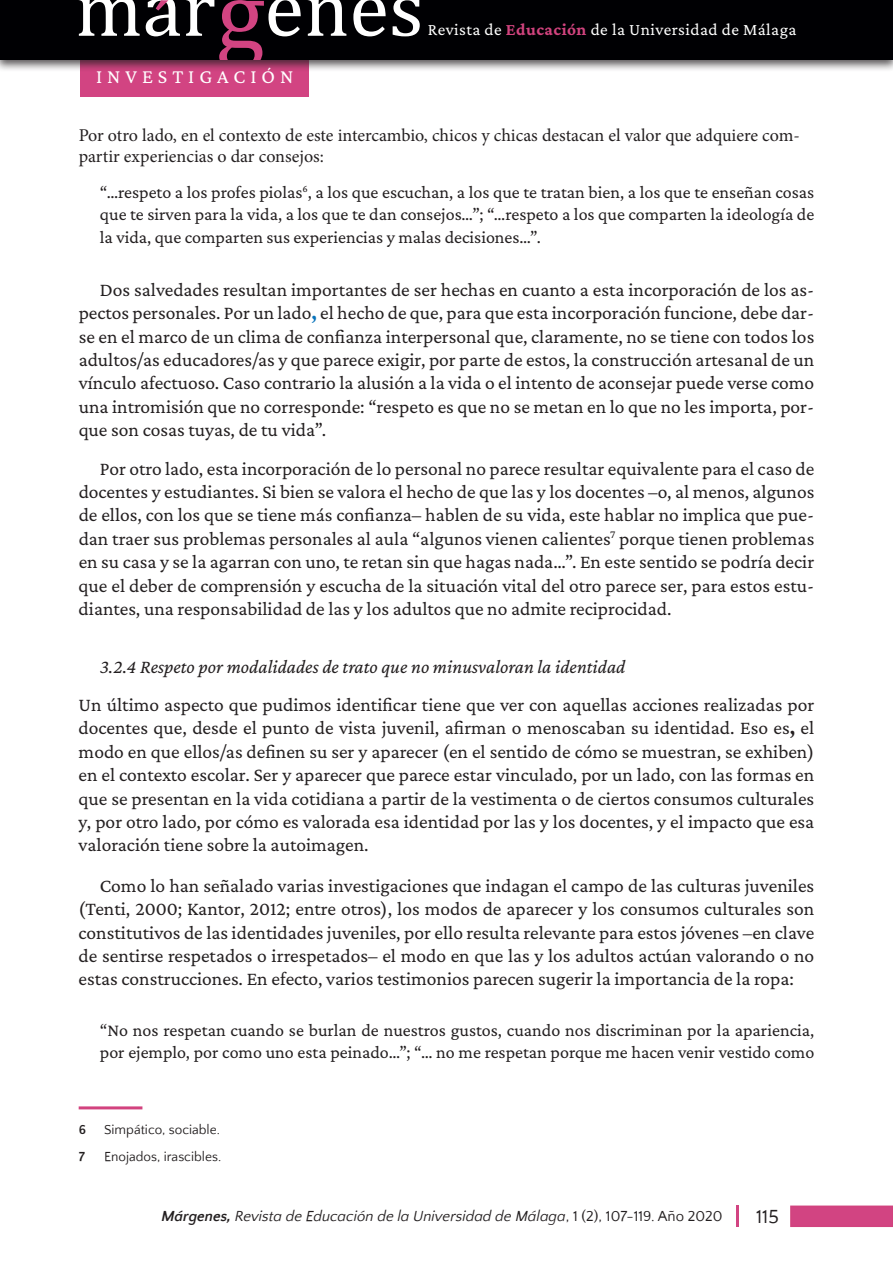
<style>
.page{position:relative;width:893px;height:1263px;background:#fff}
.page>*{position:absolute;margin:0;border:0;box-sizing:border-box;transform-origin:0 0}
.t1{font:20.25px "Crimson Pro";letter-spacing:.245em;color:#fff}
.t2{font:19.5px/23.4px "Crimson Pro";color:#231f20;text-align:justify}
.t3{font:italic 19.5px "Crimson Pro";color:#231f20}
.t4{font:19.5px "Quattrocento Sans";color:#231f20}
.t5{font:18px/22.5px "Crimson Pro";color:#231f20;text-align:justify}
.t6{font:18px/21.6px "Minion Pro";color:#231f20}
.t7{font:17.25px "Crimson Pro";letter-spacing:.025em;color:#fff}
.t8{font:italic 15px "Quattrocento Sans";color:#231f20}
.t9{font:13.5px "Quattrocento Sans";color:#231f20}
.t10{font:700 13.5px "Quattrocento Sans";color:#231f20}
.s1{font-weight:700;color:#d1437e}
.s2{font-weight:700;color:#0873bb}
.s3{font-weight:700}
.s4{font-style:normal}
</style>
<div class="page">
<hr style="left:736px;top:1205px;width:3px;height:22px;background:#d24482">
<div style="left:790px;top:1205px;width:103px;height:22px;background:#d24482;border:2px solid #d1437e"></div>
<div style="left:81px;top:55px;width:228px;height:42px;background:#d24482"></div>
<div style="left:0;top:0;width:893px;height:72px;background:#231f20;opacity:.75"></div>
<div style="left:0;top:0;width:893px;height:60px;background:#000003"></div>
<svg style="left:78px;top:0;width:62px;height:36px"></svg>
<svg style="left:307px;top:0;width:39px;height:36px"></svg>
<svg style="left:353px;top:0;width:33px;height:36px"></svg>
<svg style="left:393px;top:0;width:27px;height:36px"></svg>
<svg style="left:146px;top:0;width:155px;height:59px"></svg>
<hr style="left:79px;top:1106px;width:63px;height:3px;background:#d2437e">
<p class="t1" style="left:96px;top:63px;width:199px">INVESTIGACIÓN</p>
<p class="t7" style="left:428px;top:18px;width:370px">Revista de <span class="s1">Educación</span> de la Universidad de Málaga</p>
<p class="t6" style="left:79px;top:124px;width:723px">Por otro lado, en el contexto de este intercambio, chicos y chicas destacan el valor que adquiere com&shy;partir experiencias o dar consejos:</p>
<p class="t5" style="left:100px;top:180px;width:716px">“…respeto a los profes piolas<sup>6</sup>, a los que escuchan, a los que te tratan bien, a los que te enseñan cosas que te sirven para la vida, a los que te dan consejos…”; “…respeto a los que comparten la ideología de la vida, que comparten sus experiencias y malas decisiones…”.</p>
<p class="t2" style="left:79px;top:277px;width:737px;text-indent:21px">Dos salvedades resultan importantes de ser hechas en cuanto a esta incorporación de los as&shy;pectos personales. Por un lado<span class="s2">,</span> el hecho de que, para que esta incorporación funcione, debe dar&shy;se en el marco de un clima de confianza interpersonal que, claramente, no se tiene con todos los adultos/as educadores/as y que parece exigir, por parte de estos, la construcción artesanal de un vínculo afectuoso. Caso contrario la alusión a la vida o el intento de aconsejar puede verse como una intromisión que no corresponde: “respeto es que no se metan en lo que no les importa, por&shy;que son cosas tuyas, de tu vida”.</p>
<p class="t2" style="left:79px;top:456px;width:737px;text-indent:21px">Por otro lado, esta incorporación de lo personal no parece resultar equivalente para el caso de docentes y estudiantes. Si bien se valora el hecho de que las y los docentes –o, al menos, algunos de ellos, con los que se tiene más confianza– hablen de su vida, este hablar no implica que pue&shy;dan traer sus problemas personales al aula “algunos vienen calientes<sup>7</sup> porque tienen problemas en su casa y se la agarran con uno, te retan sin que hagas nada…”. En este sentido se podría decir que el deber de comprensión y escucha de la situación vital del otro parece ser, para estos estu&shy;diantes, una responsabilidad de las y los adultos que no admite reciprocidad.</p>
<p class="t3" style="left:100px;top:654px;width:527px">3.2.4 Respeto por modalidades de trato que no minusvaloran la identidad</p>
<p class="t2" style="left:79px;top:693px;width:737px">Un último aspecto que pudimos identificar tiene que ver con aquellas acciones realizadas por docentes que, desde el punto de vista juvenil, afirman o menoscaban su identidad. Eso es<span class="s3">,</span> el modo en que ellos/as definen su ser y aparecer (en el sentido de cómo se muestran, se exhiben) en el contexto escolar. Ser y aparecer que parece estar vinculado, por un lado, con las formas en que se presentan en la vida cotidiana a partir de la vestimenta o de ciertos consumos culturales y, por otro lado, por cómo es valorada esa identidad por las y los docentes, y el impacto que esa valoración tiene sobre la autoimagen.</p>
<p class="t2" style="left:79px;top:873px;width:737px;text-indent:21px">Como lo han señalado varias investigaciones que indagan el campo de las culturas juveniles (Tenti, 2000; Kantor, 2012; entre otros), los modos de aparecer y los consumos culturales son constitutivos de las identidades juveniles, por ello resulta relevante para estos jóvenes –en clave de sentirse respetados o irrespetados– el modo en que las y los adultos actúan valorando o no estas construcciones. En efecto, varios testimonios parecen sugerir la importancia de la ropa:</p>
<p class="t5" style="left:100px;top:1018px;width:716px">“No nos respetan cuando se burlan de nuestros gustos, cuando nos discriminan por la apariencia, por ejemplo, por como uno esta peinado…”; “… no me respetan porque me hacen venir vestido como</p>
<p class="t10" style="left:79px;top:1123px;width:9px">6</p>
<p class="t9" style="left:104px;top:1123px;width:117px">Simpático, sociable.</p>
<p class="t10" style="left:79px;top:1149px;width:8px">7</p>
<p class="t9" style="left:104px;top:1149px;width:118px">Enojados, irascibles.</p>
<p class="t8" style="left:162px;top:1208px;width:562px"><span class="s3">Márgenes,</span> Revista de Educación de la Universidad de Málaga<span class="s4">, 1 (2), 107-119. Año 2020</span></p>
<p class="t4" style="left:756px;top:1206px;width:24px">115</p>
</div>
